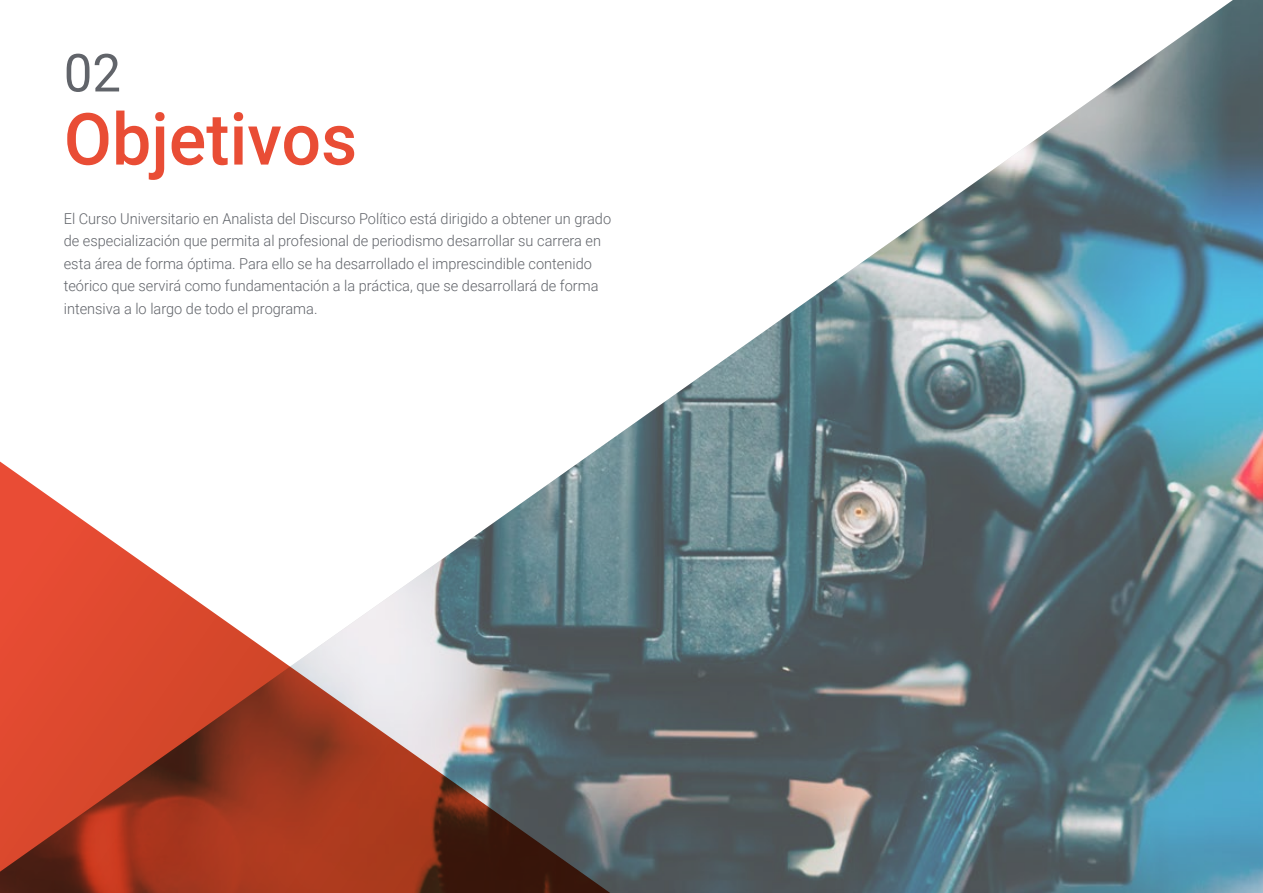
<style>
.page{position:relative;width:1263px;height:893px;background:#fff}
.page>*{position:absolute;margin:0;border:0;box-sizing:border-box;transform-origin:0 0}
.t1{font:500 72px "Roboto";color:#e94d35}
.t2{font:52.5px "Roboto";color:#61646a}
.t3{font:300 15px/22.5px "Roboto";color:#61646a}
</style>
<div class="page">
<img style="left:602px;top:0;width:661px;height:893px">
<svg style="left:0;top:446px;width:640px;height:447px"></svg>
<h2 class="t2" style="left:64px;top:36px;width:59px">02</h2>
<h1 class="t1" style="left:64px;top:89px;width:295px">Objetivos</h1>
<p class="t3" style="left:64px;top:207px;width:549px">El Curso Universitario en Analista del Discurso Político está dirigido a obtener un grado de especialización que permita al profesional de periodismo desarrollar su carrera en esta área de forma óptima. Para ello se ha desarrollado el imprescindible contenido teórico que servirá como fundamentación a la práctica, que se desarrollará de forma intensiva a lo largo de todo el programa.</p>
</div>
